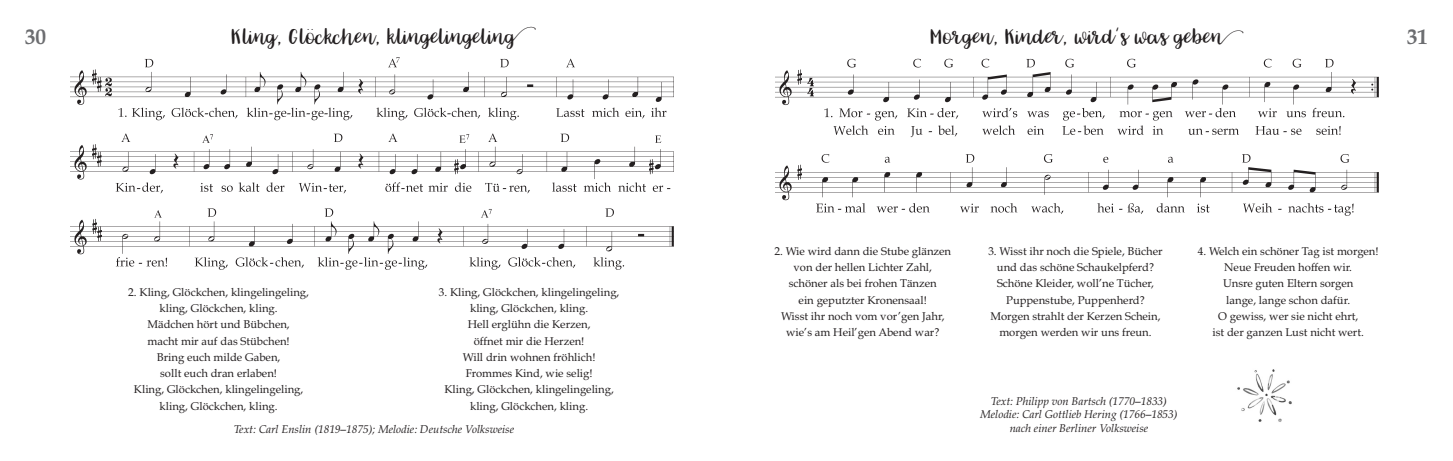
<style>
.page{position:relative;width:1453px;height:461px;background:#fff}
.page>*{position:absolute;margin:0;border:0;box-sizing:border-box;transform-origin:0 0}
.t1{font:25px "Carolina";color:#231f20}
.t2{font:700 21.25px "Book Antiqua";color:#6c6d70}
.t3{font:11.25px/16.2px "Book Antiqua";color:#231f20;text-align:center}
.t4{font:italic 11.25px/13.8px "Book Antiqua";color:#231f20;text-align:center}
</style>
<div class="page">
<img style="left:71px;top:58px;width:602px;height:212px">
<img style="left:776px;top:58px;width:602px;height:158px">
<img style="left:1237px;top:369px;width:55px;height:53px">
<h2 class="t2" style="left:25px;top:24px;width:23px">30</h2>
<h1 class="t1" style="left:232px;top:23px;width:306px">Kling, Glöckchen, klingelingeling</h1>
<h2 class="t2" style="left:1407px;top:24px;width:23px">31</h2>
<h1 class="t1" style="left:931px;top:23px;width:314px">Morgen, Kinder, wird’s was geben</h1>
<p class="t3" style="left:128px;top:284px;width:182px">2. Kling, Glöckchen, klingelingeling, kling, Glöckchen, kling.<br>Mädchen hört und Bübchen,<br>macht mir auf das Stübchen!<br>Bring euch milde Gaben,<br>sollt euch dran erlaben!<br>Kling, Glöckchen, klingelingeling, kling, Glöckchen, kling.</p>
<p class="t3" style="left:439px;top:284px;width:182px">3. Kling, Glöckchen, klingelingeling, kling, Glöckchen, kling.<br>Hell erglühn die Kerzen,<br>öffnet mir die Herzen!<br>Will drin wohnen fröhlich!<br>Frommes Kind, wie selig!<br>Kling, Glöckchen, klingelingeling, kling, Glöckchen, kling.</p>
<p class="t4" style="left:234px;top:422px;width:282px">Text: Carl Enslin (1819–1875); Melodie: Deutsche Volksweise</p>
<p class="t3" style="left:774px;top:243px;width:178px">2. Wie wird dann die Stube glänzen von der hellen Lichter Zahl, schöner als bei frohen Tänzen<br>ein geputzter Kronensaal!<br>Wisst ihr noch vom vor’gen Jahr, wie’s am Heil’gen Abend war?</p>
<p class="t3" style="left:988px;top:243px;width:176px">3. Wisst ihr noch die Spiele, Bücher und das schöne Schaukelpferd?<br>Schöne Kleider, woll’ne Tücher,<br>Puppenstube, Puppenherd?<br>Morgen strahlt der Kerzen Schein, morgen werden wir uns freun.</p>
<p class="t3" style="left:1198px;top:243px;width:182px">4. Welch ein schöner Tag ist morgen!<br>Neue Freuden hoffen wir.<br>Unsre guten Eltern sorgen<br>lange, lange schon dafür.<br>O gewiss, wer sie nicht ehrt,<br>ist der ganzen Lust nicht wert.</p>
<p class="t4" style="left:980px;top:394px;width:199px">Text: Philipp von Bartsch (1770–1833)<br>Melodie: Carl Gottlieb Hering (1766–1853) nach einer Berliner Volksweise</p>
</div>
